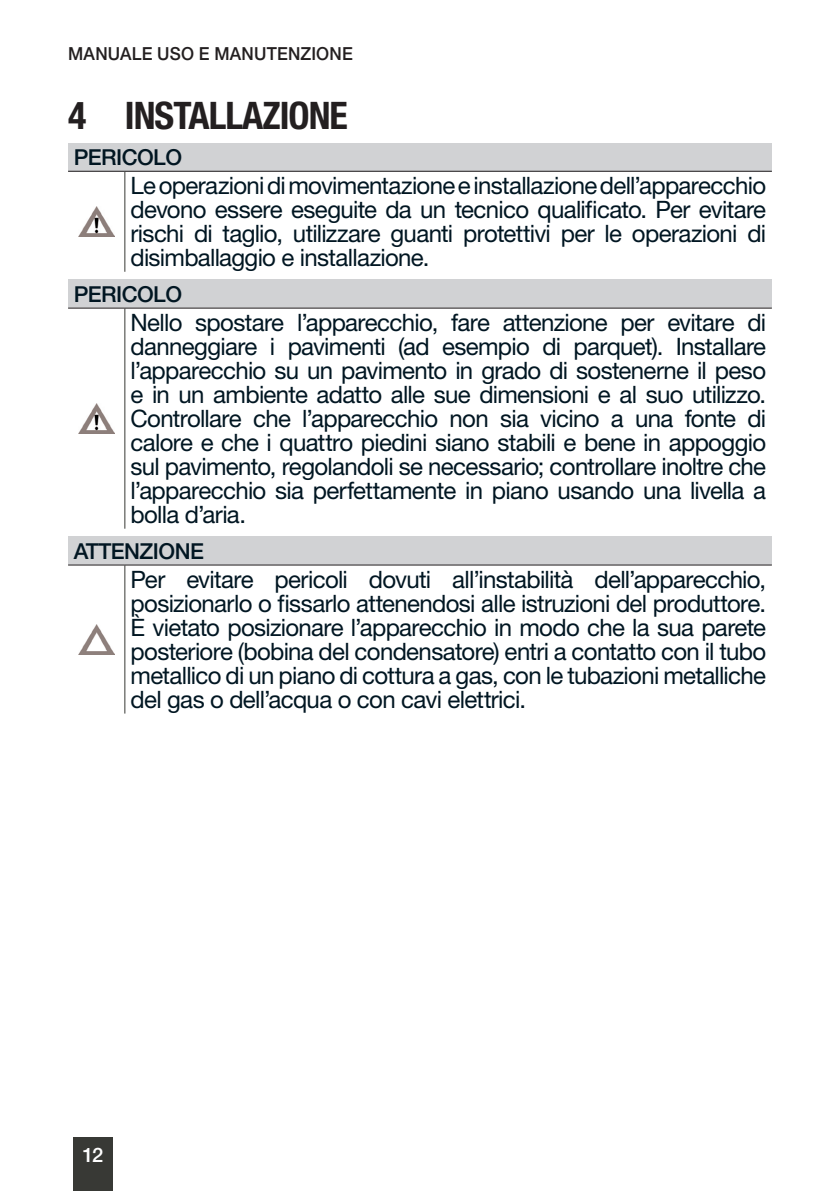
<style>
.page{position:relative;width:840px;height:1191px;background:#fff}
.page>*{position:absolute;margin:0;border:0;box-sizing:border-box;transform-origin:0 0}
.t1{font:700 condensed 38px "Helvetica Neue LT Std";letter-spacing:-.025em;color:#231f20}
.AVVERTENZA_-_testo{font:24px/24px "Helvetica Neue LT Std";letter-spacing:-.03em;color:#011622;text-align:justify}
.AVVERTENZA-titolo{font:500 22px "Helvetica Neue LT Std";letter-spacing:-.025em;color:#011622}
.t2{font:500 20px "Helvetica Neue LT Std";color:#fff}
.t3{font:500 18px "Helvetica Neue LT Std";letter-spacing:.01em;color:#231f20;scale:.95 1}
</style>
<div class="page">
<div style="left:73px;top:1137px;width:40px;height:54px;background:#383935"></div>
<div style="left:68px;top:143px;width:703px;height:28px;background:#d1d2d4"></div>
<hr style="left:68px;top:171px;width:57px;height:1px;background:#231f20">
<hr style="left:125px;top:171px;width:646px;height:1px;background:#231f20">
<hr style="left:124px;top:171px;width:1px;height:101px;background:#383935">
<img style="left:78px;top:207px;width:37px;height:29px">
<div style="left:68px;top:280px;width:703px;height:28px;background:#d1d2d4"></div>
<hr style="left:68px;top:308px;width:57px;height:1px;background:#231f20">
<hr style="left:125px;top:308px;width:646px;height:1px;background:#231f20">
<hr style="left:124px;top:308px;width:1px;height:220px;background:#383935">
<img style="left:78px;top:403px;width:37px;height:30px">
<div style="left:68px;top:536px;width:703px;height:29px;background:#d1d2d4"></div>
<hr style="left:68px;top:564px;width:57px;height:1px;background:#231f20">
<hr style="left:125px;top:564px;width:646px;height:1px;background:#231f20">
<hr style="left:124px;top:565px;width:1px;height:148px;background:#383935">
<img style="left:78px;top:624px;width:37px;height:30px">
<p class="t3" style="left:68px;top:43px;width:301px">MANUALE USO E MANUTENZIONE</p>
<p class="t1" style="left:68px;top:93px;width:281px">4 INSTALLAZIONE</p>
<p class="AVVERTENZA-titolo" style="left:74px;top:144px;width:110px">PERICOLO</p>
<p class="AVVERTENZA_-_testo" style="left:130px;top:173px;width:636px">Le operazioni di movimentazione e installazione dell’apparecchio devono essere eseguite da un tecnico qualificato. Per evitare rischi di taglio, utilizzare guanti protettivi per le operazioni di disimballaggio e installazione.</p>
<p class="AVVERTENZA-titolo" style="left:74px;top:281px;width:110px">PERICOLO</p>
<p class="AVVERTENZA_-_testo" style="left:130px;top:310px;width:637px">Nello spostare l’apparecchio, fare attenzione per evitare di danneggiare i pavimenti (ad esempio di parquet). Installare l’apparecchio su un pavimento in grado di sostenerne il peso e in un ambiente adatto alle sue dimensioni e al suo utilizzo.<br>Controllare che l’apparecchio non sia vicino a una fonte di calore e che i quattro piedini siano stabili e bene in appoggio sul pavimento, regolandoli se necessario; controllare inoltre che l’apparecchio sia perfettamente in piano usando una livella a bolla d’aria.</p>
<p class="AVVERTENZA-titolo" style="left:74px;top:538px;width:131px">ATTENZIONE</p>
<p class="AVVERTENZA_-_testo" style="left:130px;top:567px;width:636px">Per evitare pericoli dovuti all’instabilità dell’apparecchio, posizionarlo o fissarlo attenendosi alle istruzioni del produttore.<br>È vietato posizionare l’apparecchio in modo che la sua parete posteriore (bobina del condensatore) entri a contatto con il tubo metallico di un piano di cottura a gas, con le tubazioni metalliche del gas o dell’acqua o con cavi elettrici.</p>
<p class="t2" style="left:82px;top:1142px;width:23px">12</p>
</div>
